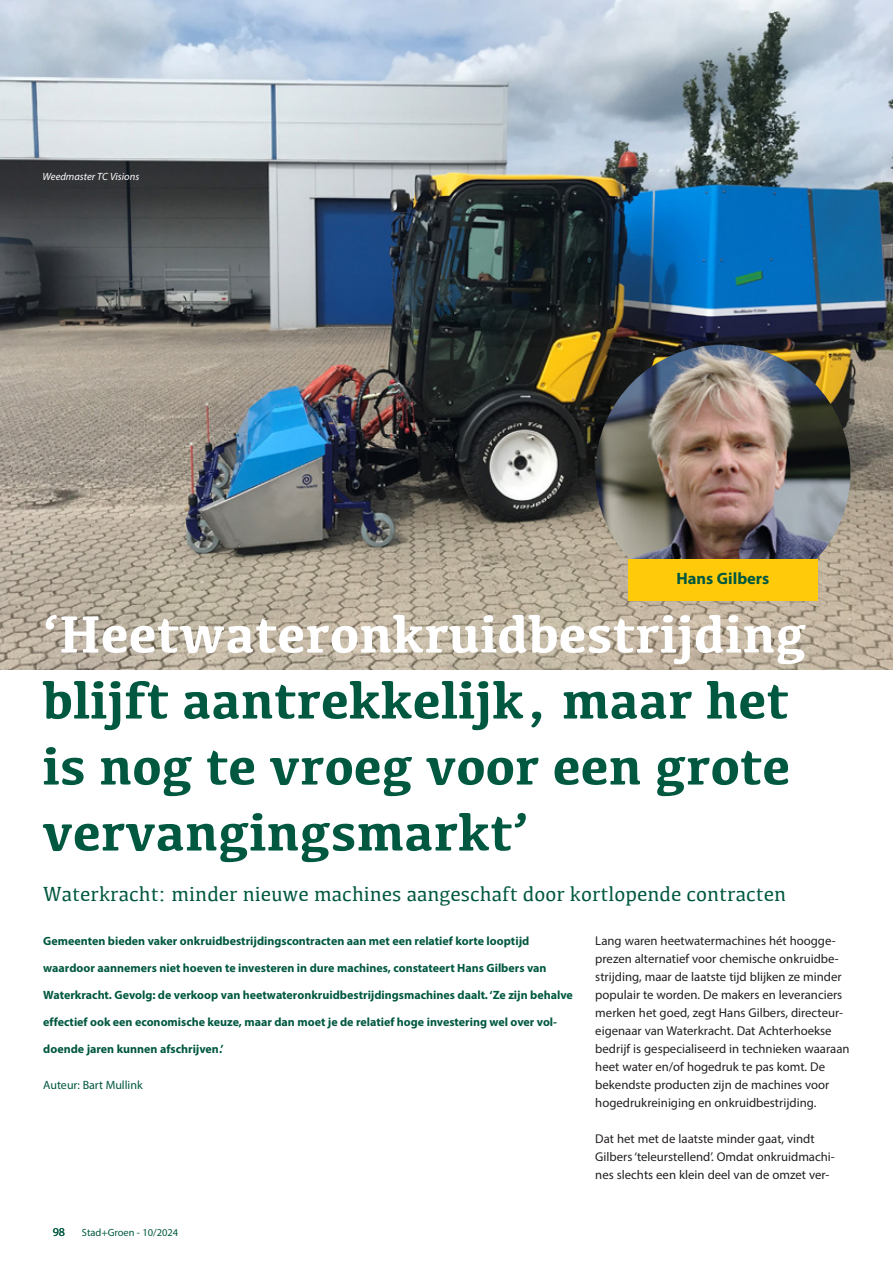
<style>
.page{position:relative;width:893px;height:1263px;background:#fff}
.page>*{position:absolute;margin:0;border:0;box-sizing:border-box;transform-origin:0 0}
.t1{font:700 54px/66px "Kefa";color:#005840;text-align:justify}
.t2{font:700 54px "Kefa";color:#fff}
.t3{font:21px "Kefa";color:#005840}
.t4{font:700 16.5px "Myriad Pro";color:#005840}
.t5{font:12.75px/18px "Myriad Pro";color:#231f20}
.t6{font:700 12px "Myriad Pro";color:#005840}
.t7{font:12px "Myriad Pro";color:#005840}
.t8{font:italic 10.5px "Myriad Pro";color:#fff}
.t9{font:10.5px "Myriad Pro";color:#005840}
</style>
<div class="page">
<img style="left:0;top:0;width:893px;height:670px">
<img style="left:595px;top:345px;width:255px;height:255px;border-radius:128px">
<div style="left:628px;top:559px;width:189px;height:41px;background:#feca0a"></div>
<p class="t8" style="left:43px;top:170px;width:98px">Weedmaster TC Visions</p>
<p class="t4" style="left:676px;top:568px;width:94px">Hans Gilbers</p>
<h1 class="t2" style="left:43px;top:598px;width:765px">‘Heetwateronkruidbestrijding</h1>
<h1 class="t1" style="left:43px;top:664px;width:749px">blijft aantrekkelijk, maar het is nog te vroeg voor een grote vervangingsmarkt’</h1>
<h2 class="t3" style="left:43px;top:880px;width:744px">Waterkracht: minder nieuwe machines aangeschaft door kortlopende contracten</h2>
<p class="t6" style="left:43px;top:933px;width:487px">Gemeenten bieden vaker onkruidbestrijdingscontracten aan met een relatief korte looptijd</p>
<p class="t6" style="left:43px;top:960px;width:505px">waardoor aannemers niet hoeven te investeren in dure machines, constateert Hans Gilbers van</p>
<p class="t6" style="left:43px;top:987px;width:531px">Waterkracht. Gevolg: de verkoop van heetwateronkruidbestrijdingsmachines daalt. ‘Ze zijn behalve</p>
<p class="t6" style="left:43px;top:1014px;width:515px">effectief ook een economische keuze, maar dan moet je de relatief hoge investering wel over vol-</p>
<p class="t6" style="left:43px;top:1041px;width:182px">doende jaren kunnen afschrijven.’</p>
<p class="t7" style="left:43px;top:1078px;width:101px">Auteur: Bart Mullink</p>
<p class="t5" style="left:595px;top:932px;width:256px">Lang waren heetwatermachines hét hoogge&shy;prezen alternatief voor chemische onkruidbe&shy;strijding, maar de laatste tijd blijken ze minder populair te worden. De makers en leveranciers merken het goed, zegt Hans Gilbers, directeur&shy;eigenaar van Waterkracht. Dat Achterhoekse bedrijf is gespecialiseerd in technieken waaraan heet water en/of hogedruk te pas komt. De bekendste producten zijn de machines voor hogedrukreiniging en onkruidbestrijding.</p>
<p class="t5" style="left:595px;top:1130px;width:241px">Dat het met de laatste minder gaat, vindt<br>Gilbers ‘teleurstellend’. Omdat onkruidmachi&shy;nes slechts een klein deel van de omzet ver-</p>
<p class="t7" style="left:53px;top:1224px;width:14px">98</p>
<p class="t9" style="left:82px;top:1226px;width:98px">Stad+Groen - 10/2024</p>
</div>
